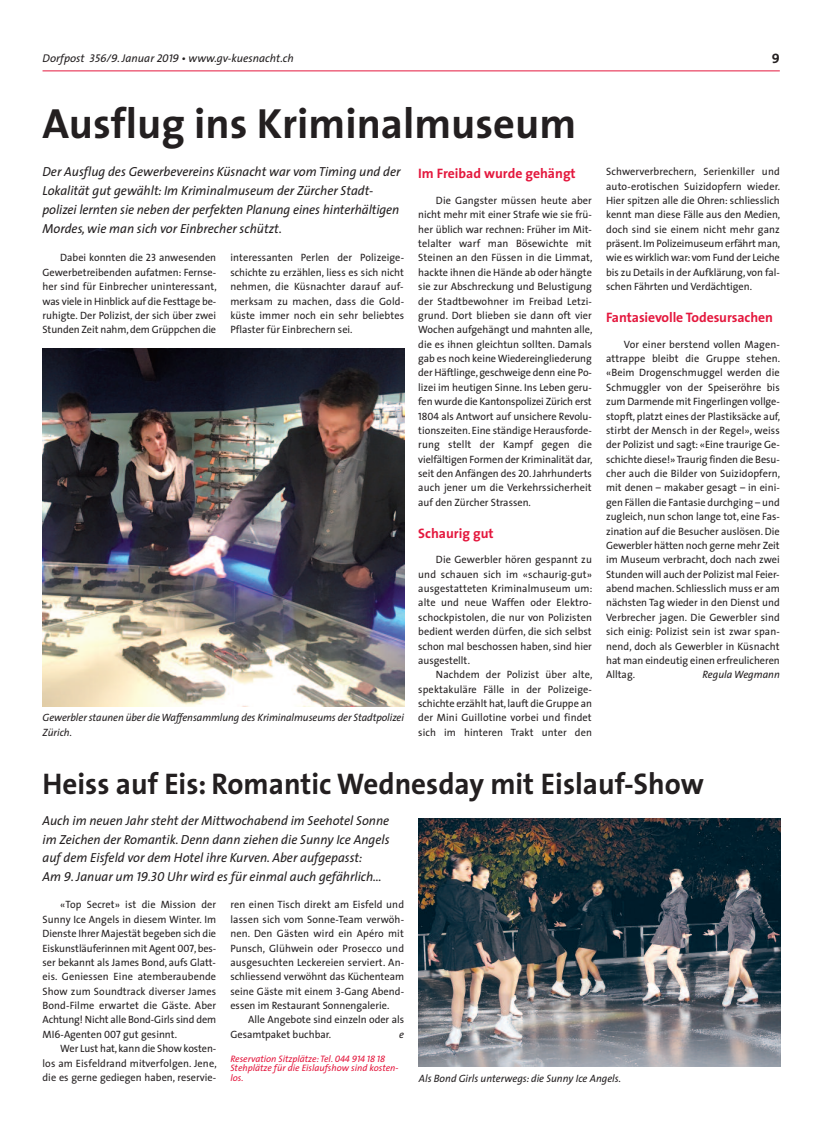
<style>
.page{position:relative;width:833px;height:1134px;background:#fff}
.page>*{position:absolute;margin:0;border:0;box-sizing:border-box;transform-origin:0 0}
.t1{font:700 42.5px "The Sans";color:#231f20}
.t2{font:700 30px "The Sans";color:#231f20}
.t3{font:700 13.75px "The Sans";letter-spacing:-.005em;color:#e4183e}
.t4{font:13.75px "The Sans Bold Caps";color:#231f20}
.t5{font:italic 13.12px/18.8px "The Sans";color:#231f20}
.t6{font:italic 11.25px "The Sans";color:#231f20}
.t7{font:10.62px/14.4px "The Sans";color:#231f20;text-align:justify}
.t8{font:italic 10.62px/14.4px "The Sans";letter-spacing:-.005em;color:#231f20}
.t9{font:italic 9.38px/9.4px "The Sans";color:#e4183e}
.s1{font-family:"The Sans Caps"}
</style>
<div class="page">
<hr style="left:43px;top:71px;width:737px;height:1px;background:#e4183e">
<img style="left:43px;top:349px;width:361px;height:358px">
<img style="left:419px;top:818px;width:361px;height:249px">
<p class="t6" style="left:43px;top:53px;width:253px">Dorfpost <span class="s1">356/9.</span> Januar <span class="s1">2019</span> • www.gv-kuesnacht.ch</p>
<p class="t4" style="left:772px;top:54px;width:9px">9</p>
<h1 class="t1" style="left:43px;top:107px;width:535px">Ausflug ins Kriminalmuseum</h1>
<p class="t5" style="left:43px;top:164px;width:359px">Der Ausflug des Gewerbevereins Küsnacht war vom Timing und der Lokalität gut gewählt: Im Kriminalmuseum der Zürcher Stadt&shy;polizei lernten sie neben der perfekten Planung eines hinterhältigen Mordes, wie man sich vor Einbrecher schützt.</p>
<p class="t3" style="left:418px;top:168px;width:159px">Im Freibad wurde gehängt</p>
<p class="t7" style="left:418px;top:194px;width:176px;text-indent:18px">Die Gangster müssen heute aber nicht mehr mit einer Strafe wie sie frü&shy;her üblich war rechnen: Früher im Mit&shy;telalter warf man Bösewichte mit Steinen an den Füssen in die Limmat, hackte ihnen die Hände ab oder hängte sie zur Abschreckung und Belustigung der Stadtbewohner im Freibad Letzi&shy;grund. Dort blieben sie dann oft vier Wochen aufgehängt und mahnten alle, die es ihnen gleichtun sollten. Damals gab es noch keineWiedereingliederung der Häftlinge,geschweige denn eine Po&shy;lizei im heutigen Sinne. Ins Leben geru&shy;fen wurde die Kantonspolizei Zürich erst <span class="s1">1804</span> als Antwort auf unsichere Revolu&shy;tionszeiten. Eine ständige Herausforde&shy;rung stellt der Kampf gegen die vielfältigen Formen der Kriminalität dar, seit den Anfängen des <span class="s1">20</span>.Jahrhunderts auch jener um die Verkehrssicherheit auf den Zürcher Strassen.</p>
<p class="t3" style="left:418px;top:528px;width:77px">Schaurig gut</p>
<p class="t7" style="left:418px;top:554px;width:176px;text-indent:18px">Die Gewerbler hören gespannt zu und schauen sich im «schaurig-gut» ausgestatteten Kriminalmuseum um: alte und neue Waffen oder Elektro&shy;schockpistolen, die nur von Polizisten bedient werden dürfen, die sich selbst schon mal beschossen haben, sind hier ausgestellt.</p>
<p class="t7" style="left:418px;top:669px;width:176px;text-indent:18px">Nachdem der Polizist über alte, spektakuläre Fälle in der Polizeige&shy;schichte erzählt hat,lauft die Gruppe an der Mini Guillotine vorbei und findet sich im hinteren Trakt unter den</p>
<p class="t7" style="left:43px;top:252px;width:176px;text-indent:18px">Dabei konnten die <span class="s1">23</span> anwesenden Gewerbetreibenden aufatmen: Fernse&shy;her sind für Einbrecher uninteressant, was viele in Hinblick auf die Festtage be&shy;ruhigte. Der Polizist, der sich über zwei Stunden Zeit nahm,dem Grüppchen die</p>
<p class="t7" style="left:230px;top:252px;width:175px">interessanten Perlen der Polizeige&shy;schichte zu erzählen, liess es sich nicht nehmen, die Küsnachter darauf auf&shy;merksam zu machen, dass die Gold&shy;küste immer noch ein sehr beliebtes Pflaster für Einbrechern sei.</p>
<p class="t8" style="left:43px;top:712px;width:363px">Gewerbler staunen über dieWaffensammlung des Kriminalmuseums der Stadtpolizei<br>Zürich.</p>
<p class="t7" style="left:606px;top:165px;width:176px">Schwerverbrechern, Serienkiller und auto-erotischen Suizidopfern wieder.<br>Hier spitzen alle die Ohren: schliesslich kennt man diese Fälle aus den Medien, doch sind sie einem nicht mehr ganz präsent. Im Polizeimuseum erfährt man, wie es wirklich war: vom Fund der Leiche bis zu Details in der Aufklärung, von fal&shy;schen Fährten und Verdächtigen.</p>
<p class="t3" style="left:606px;top:312px;width:168px">Fantasievolle Todesursachen</p>
<p class="t7" style="left:606px;top:338px;width:176px;text-indent:18px">Vor einer berstend vollen Magen&shy;attrappe bleibt die Gruppe stehen. «Beim Drogenschmuggel werden die Schmuggler von der Speiseröhre bis zum Darmende mit Fingerlingen vollge&shy;stopft, platzt eines der Plastiksäcke auf, stirbt der Mensch in der Regel», weiss der Polizist und sagt: «Eine traurige Ge&shy;schichte diese!» Traurig finden die Besu&shy;cher auch die Bilder von Suizidopfern, mit denen – makaber gesagt – in eini&shy;gen Fällen die Fantasie durchging – und zugleich, nun schon lange tot, eine Fas&shy;zination auf die Besucher auslösen. Die Gewerbler hätten noch gerne mehr Zeit im Museum verbracht, doch nach zwei Stunden will auch der Polizist mal Feier&shy;abend machen. Schliesslich muss er am nächsten Tag wieder in den Dienst und Verbrecher jagen. Die Gewerbler sind sich einig: Polizist sein ist zwar span&shy;nend, doch als Gewerbler in Küsnacht hat man eindeutig einen erfreulicheren Alltag.</p>
<p class="t8" style="left:702px;top:669px;width:79px">Regula Wegmann</p>
<h2 class="t2" style="left:43px;top:772px;width:663px">Heiss auf Eis: Romantic Wednesday mit Eislauf-Show</h2>
<p class="t5" style="left:43px;top:812px;width:348px">Auch im neuen Jahr steht der Mittwochabend im Seehotel Sonne im Zeichen der Romantik. Denn dann ziehen die Sunny Ice Angels auf dem Eisfeld vor dem Hotel ihre Kurven. Aber aufgepasst:<br>Am <span class="s1">9</span>. Januar um <span class="s1">19.30</span> Uhr wird es für einmal auch gefährlich…</p>
<p class="t7" style="left:43px;top:899px;width:175px;text-indent:18px">«Top Secret» ist die Mission der Sunny Ice Angels in diesem Winter. Im Dienste Ihrer Majestät begeben sich die Eiskunstläuferinnen mit Agent <span class="s1">007</span>,bes&shy;ser bekannt als James Bond, aufs Glatt&shy;eis. Geniessen Eine atemberaubende Show zum Soundtrack diverser James Bond-Filme erwartet die Gäste. Aber Achtung! Nicht alle Bond-Girls sind dem MI6-Agenten <span class="s1">007</span> gut gesinnt.</p>
<p class="t7" style="left:43px;top:1042px;width:176px;text-indent:18px">Wer Lust hat, kann die Show kosten&shy;los am Eisfeldrand mitverfolgen. Jene, die es gerne gediegen haben, reservie-</p>
<p class="t7" style="left:230px;top:899px;width:175px">ren einen Tisch direkt am Eisfeld und lassen sich vom Sonne-Team verwöh&shy;nen. Den Gästen wird ein Apéro mit Punsch, Glühwein oder Prosecco und ausgesuchten Leckereien serviert. An&shy;schliessend verwöhnt das Küchenteam seine Gäste mit einem <span class="s1">3</span>-Gang Abend&shy;essen im Restaurant Sonnengalerie.</p>
<p class="t7" style="left:230px;top:1014px;width:175px;text-indent:18px">Alle Angebote sind einzeln oder als<br>Gesamtpaket buchbar.</p>
<p class="t8" style="left:399px;top:1028px;width:6px">e</p>
<p class="t9" style="left:230px;top:1055px;width:170px">Reservation Sitzplätze: Tel. <span class="s1">044 914 18 18<br></span>Stehplätze für die Eislaufshow sind kosten&shy;los.</p>
<p class="t8" style="left:419px;top:1072px;width:204px">Als Bond Girls unterwegs: die Sunny Ice Angels.</p>
</div>
